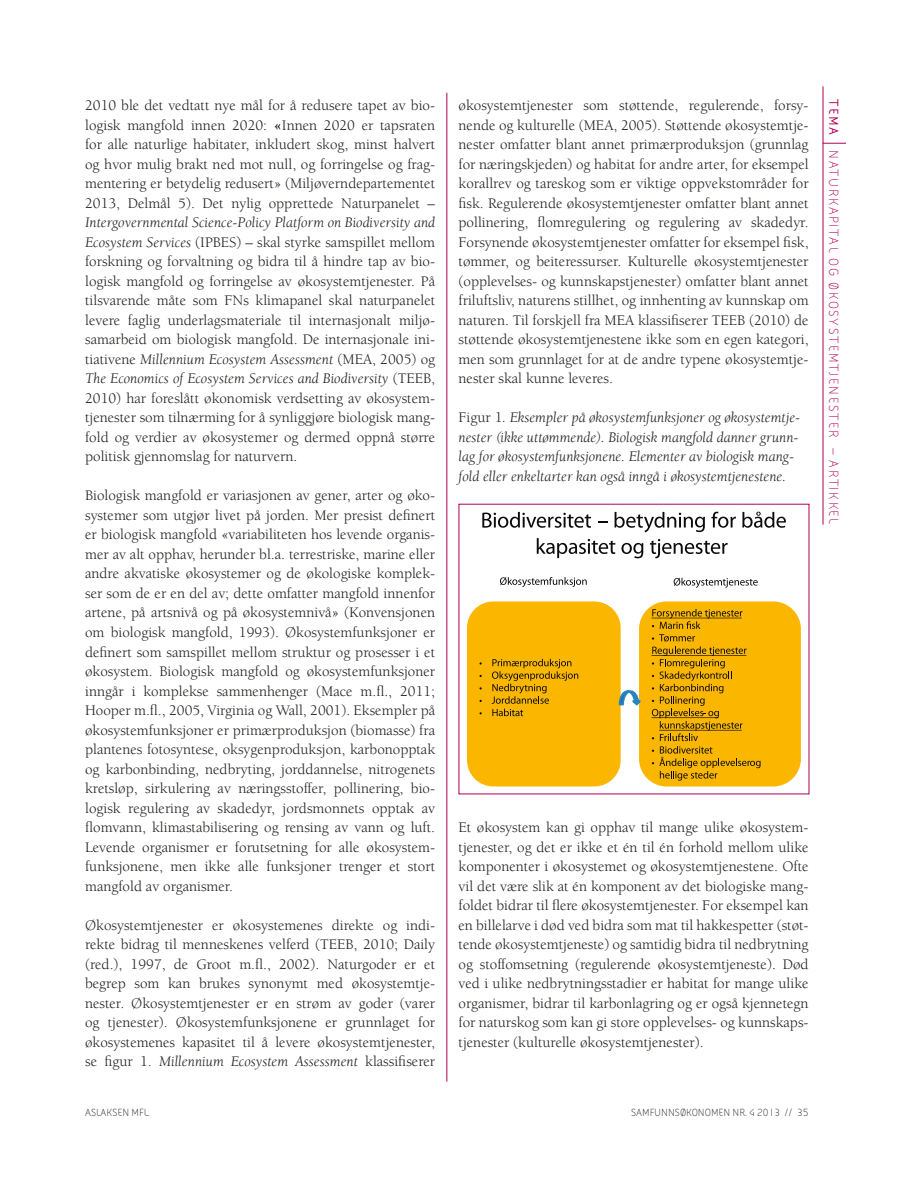
<style>
.page{position:relative;width:915px;height:1191px;background:#fff}
.page>*{position:absolute;margin:0;border:0;box-sizing:border-box;transform-origin:0 0}
.t1{font:15px/19.5px "Berkeley";color:#1d1d1b;text-align:justify}
.t2{font:italic 15px/19.5px "Berkeley";color:#1d1d1b}
.t3{font:13.5px "FS Sophie";letter-spacing:.12em;color:#b10058}
.t4{font:10.5px "FS Sophie";color:#1d1d1b}
.s1{font-weight:700}
.s2{font-style:italic}
.s3{font-style:normal}
</style>
<div class="page">
<hr style="left:822px;top:86px;width:1px;height:438px;background:#b10058">
<hr style="left:446px;top:93px;width:1px;height:988px;background:#b10058">
<svg style="left:822px;top:143px;width:23px;height:1px"></svg>
<svg style="left:482px;top:512px;width:109px;height:16px"></svg>
<svg style="left:614px;top:512px;width:90px;height:20px"></svg>
<svg style="left:711px;top:511px;width:24px;height:17px"></svg>
<svg style="left:742px;top:511px;width:43px;height:17px"></svg>
<svg style="left:536px;top:538px;width:79px;height:20px"></svg>
<svg style="left:621px;top:543px;width:22px;height:15px"></svg>
<svg style="left:649px;top:539px;width:78px;height:19px"></svg>
<div style="left:468px;top:602px;width:151px;height:183px;background:#fbb700;border-radius:25px"></div>
<div style="left:467px;top:601px;width:153px;height:185px;border:2px solid #fbb700;border-radius:25px"></div>
<svg style="left:491px;top:659px;width:87px;height:57px"></svg>
<div style="left:639px;top:602px;width:160px;height:183px;background:#fbb700;border-radius:27px"></div>
<div style="left:638px;top:601px;width:162px;height:185px;border:2px solid #fbb700;border-radius:27px"></div>
<svg style="left:651px;top:609px;width:109px;height:171px"></svg>
<svg style="left:617px;top:689px;width:24px;height:18px"></svg>
<svg style="left:500px;top:577px;width:86px;height:10px"></svg>
<svg style="left:673px;top:578px;width:84px;height:10px"></svg>
<p class="t1" style="left:85px;top:96px;width:351px">2010 ble det vedtatt nye mål for å redusere tapet av bio&shy;logisk mangfold innen 2020: <span class="s1">«</span>Innen 2020 er tapsraten for alle naturlige habitater, inkludert skog, minst halvert og hvor mulig brakt ned mot null, og forringelse og frag&shy;mentering er betydelig redusert» (Miljøverndepartementet 2013, Delmål 5). Det nylig opprettede Naturpanelet –</p>
<p class="t1" style="left:85px;top:213px;width:351px"><span class="s2">Intergovernmental Science-Policy Platform on Biodiversity and Ecosystem Services</span> (IPBES) – skal styrke samspillet mellom forskning og forvaltning og bidra til å hindre tap av bio&shy;logisk mangfold og forringelse av økosystemtjenester. På tilsvarende måte som FNs klimapanel skal naturpanelet levere faglig underlagsmateriale til internasjonalt miljø&shy;samarbeid om biologisk mangfold. De internasjonale ini&shy;tiativene <span class="s2">Millennium Ecosystem Assessment</span> (MEA, 2005) og <span class="s2">The Economics of Ecosystem Services and Biodiversity</span> (TEEB, 2010) har foreslått økonomisk verdsetting av økosystem&shy;tjenester som tilnærming for å synliggjøre biologisk mang&shy;fold og verdier av økosystemer og dermed oppnå større politisk gjennomslag for naturvern.</p>
<p class="t1" style="left:85px;top:486px;width:351px">Biologisk mangfold er variasjonen av gener, arter og øko&shy;systemer som utgjør livet på jorden. Mer presist definert er biologisk mangfold «variabiliteten hos levende organis&shy;mer av alt opphav, herunder bl.a. terrestriske, marine eller andre akvatiske økosystemer og de økologiske komplek&shy;ser som de er en del av; dette omfatter mangfold innenfor artene, på artsnivå og på økosystemnivå» (Konvensjonen om biologisk mangfold, 1993). Økosystemfunksjoner er definert som samspillet mellom struktur og prosesser i et økosystem. Biologisk mangfold og økosystemfunksjoner inngår i komplekse sammenhenger (Mace m.fl., 2011; Hooper m.fl., 2005, Virginia og Wall, 2001). Eksempler på økosystemfunksjoner er primærproduksjon (biomasse) fra plantenes fotosyntese, oksygenproduksjon, karbonopptak og karbonbinding, nedbryting, jorddannelse, nitrogenets kretsløp, sirkulering av næringsstoffer, pollinering, bio&shy;logisk regulering av skadedyr, jordsmonnets opptak av flomvann, klimastabilisering og rensing av vann og luft.<br>Levende organismer er forutsetning for alle økosystem&shy;funksjonene, men ikke alle funksjoner trenger et stort mangfold av organismer.</p>
<p class="t1" style="left:85px;top:915px;width:351px">Økosystemtjenester er økosystemenes direkte og indi&shy;rekte bidrag til menneskenes velferd (TEEB, 2010; Daily (red.), 1997, de Groot m.fl., 2002). Naturgoder er et begrep som kan brukes synonymt med økosystemtje&shy;nester. Økosystemtjenester er en strøm av goder (varer og tjenester). Økosystemfunksjonene er grunnlaget for økosystemenes kapasitet til å levere økosystemtjenester, se figur 1. <span class="s2">Millennium Ecosystem Assessment</span> klassifiserer</p>
<p class="t1" style="left:458px;top:96px;width:351px">økosystemtjenester som støttende, regulerende, forsy&shy;nende og kulturelle (MEA, 2005). Støttende økosystemtje&shy;nester omfatter blant annet primærproduksjon (grunnlag for næringskjeden) og habitat for andre arter, for eksempel korallrev og tareskog som er viktige oppvekstområder for fisk. Regulerende økosystemtjenester omfatter blant annet pollinering, flomregulering og regulering av skadedyr.<br>Forsynende økosystemtjenester omfatter for eksempel fisk, tømmer, og beiteressurser. Kulturelle økosystemtjenester (opplevelses- og kunnskapstjenester) omfatter blant annet friluftsliv, naturens stillhet, og innhenting av kunnskap om naturen. Til forskjell fra MEA klassifiserer TEEB (2010) de støttende økosystemtjenestene ikke som en egen kategori, men som grunnlaget for at de andre typene økosystemtje&shy;nester skal kunne leveres.</p>
<p class="t2" style="left:458px;top:408px;width:343px"><span class="s3">Figur 1</span>. Eksempler på økosystemfunksjoner og økosystemtje&shy;nester (ikke uttømmende). Biologisk mangfold danner grunn&shy;lag for økosystemfunksjonene. Elementer av biologisk mang&shy;fold eller enkeltarter kan også inngå i økosystemtjenestene.</p>
<p class="t1" style="left:458px;top:818px;width:351px">Et økosystem kan gi opphav til mange ulike økosystem&shy;tjenester, og det er ikke et én til én forhold mellom ulike komponenter i økosystemet og økosystemtjenestene. Ofte vil det være slik at én komponent av det biologiske mang&shy;foldet bidrar til flere økosystemtjenester. For eksempel kan en billelarve i død ved bidra som mat til hakkespetter (støt&shy;tende økosystemtjeneste) og samtidig bidra til nedbrytning og stoffomsetning (regulerende økosystemtjeneste). Død ved i ulike nedbrytningsstadier er habitat for mange ulike organismer, bidrar til karbonlagring og er også kjennetegn for naturskog som kan gi store opplevelses- og kunnskaps&shy;tjenester (kulturelle økosystemtjenester).</p>
<p class="t4" style="left:85px;top:1105px;width:22px">ASLAKSEN</p>
<p class="t4" style="left:131px;top:1105px;width:20px">MFL.</p>
<p class="t4" style="left:631px;top:1106px;width:179px">SAMFUNNSØKONOMEN NR. 4 2013 // 35</p>
<p class="t3" style="left:842px;top:99px;width:426px;rotate:90deg"><span class="s1">tema</span> NATURKAPITAL OG ØKOSYSTEMTJEN ESTER – ARTIKKEL</p>
</div>
